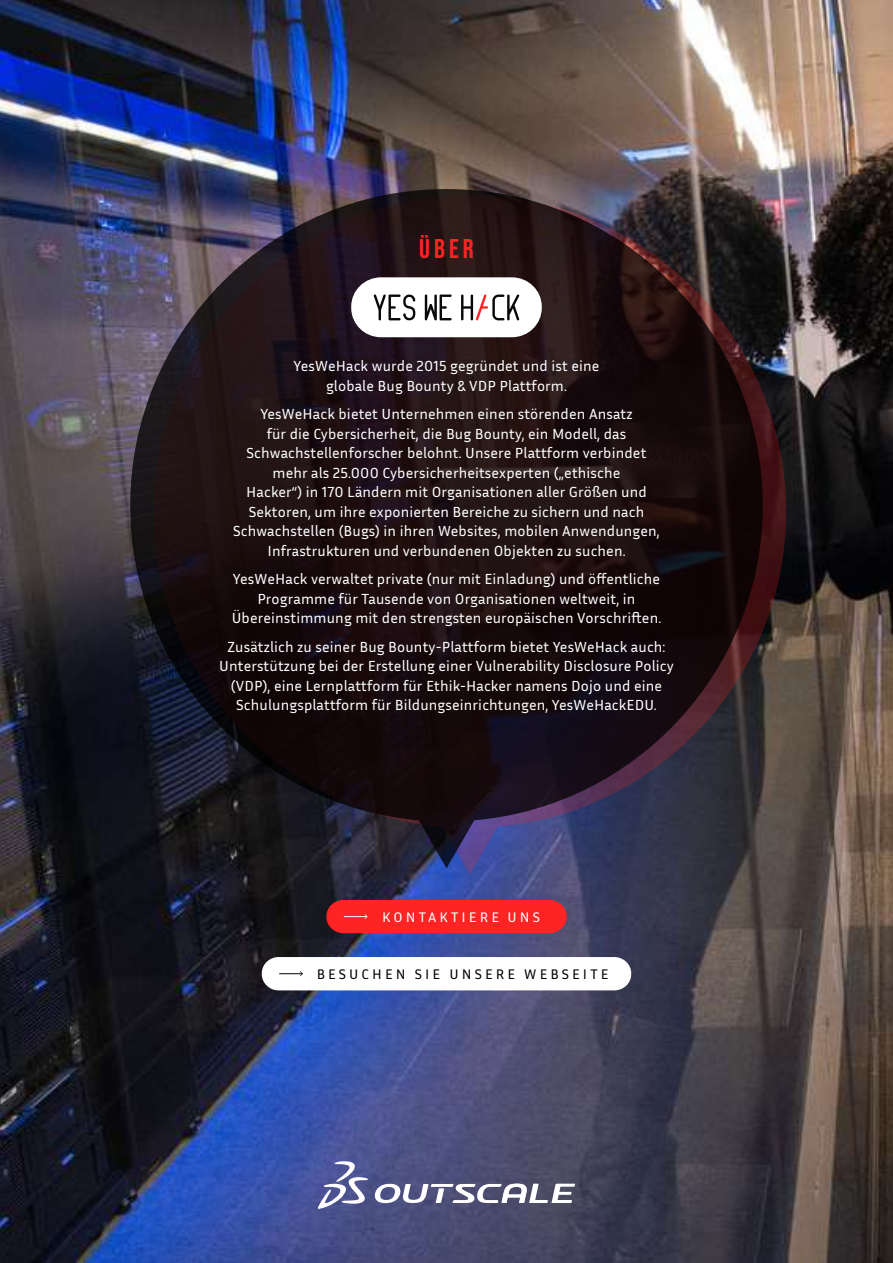
<style>
.page{position:relative;width:893px;height:1263px;background:#fff}
.page>*{position:absolute;margin:0;border:0;box-sizing:border-box;transform-origin:0 0}
.t1{font:27px "Bebas Neue";color:#ff2424}
.t2{font:15px/19.5px "Inria Sans";letter-spacing:.01em;color:#fff;text-align:center}
.t3{font:14.25px "Inria Sans";letter-spacing:.22em;color:#000}
.t4{font:14.25px "Inria Sans";letter-spacing:.22em;color:#fff}
</style>
<div class="page">
<img style="left:0;top:0;width:893px;height:1263px">
<div style="left:262px;top:957px;width:369px;height:33px;background:#fff;border-radius:17px"></div>
<svg style="left:279px;top:971px;width:24px;height:5px"></svg>
<div style="left:326px;top:900px;width:241px;height:33px;background:#ff2424"></div>
<svg style="left:318px;top:1161px;width:50px;height:48px"></svg>
<svg style="left:374px;top:1184px;width:201px;height:19px"></svg>
<img style="left:154px;top:195px;width:632px;height:680px">
<svg style="left:130px;top:189px;width:633px;height:679px;background:#23171e"></svg>
<div style="left:351px;top:277px;width:191px;height:60px;background:#fff;border-radius:30px"></div>
<svg style="left:425px;top:294px;width:27px;height:26px"></svg>
<svg style="left:461px;top:294px;width:58px;height:26px"></svg>
<svg style="left:374px;top:294px;width:41px;height:27px"></svg>
<h1 class="t1" style="left:419px;top:233px;width:56px">ÜBER</h1>
<p class="t2" style="left:294px;top:356px;width:307px">YesWeHack wurde 2015 gegründet und ist eine globale Bug Bounty &amp; VDP Plattform.</p>
<p class="t2" style="left:233px;top:404px;width:428px">YesWeHack bietet Unternehmen einen störenden Ansatz<br>für die Cybersicherheit, die Bug Bounty, ein Modell, das Schwachstellenforscher belohnt. Unsere Plattform verbindet mehr als 25.000 Cybersicherheitsexperten („ethische<br>Hacker“) in 170 Ländern mit Organisationen aller Größen und Sektoren, um ihre exponierten Bereiche zu sichern und nach Schwachstellen (Bugs) in ihren Websites, mobilen Anwendungen, Infrastrukturen und verbundenen Objekten zu suchen.</p>
<p class="t2" style="left:232px;top:569px;width:431px">YesWeHack verwaltet private (nur mit Einladung) und öffentliche<br>Programme für Tausende von Organisationen weltweit, in<br>Übereinstimmung mit den strengsten europäischen Vorschriften.</p>
<p class="t2" style="left:219px;top:636px;width:456px">Zusätzlich zu seiner Bug Bounty-Plattform bietet YesWeHack auch:<br>Unterstützung bei der Erstellung einer Vulnerability Disclosure Policy (VDP), eine Lernplattform für Ethik-Hacker namens Dojo und eine Schulungsplattform für Bildungseinrichtungen, YesWeHackEDU.</p>
<p class="t4" style="left:382px;top:907px;width:160px">KONTAKTIERE UNS</p>
<p class="t3" style="left:317px;top:965px;width:293px">BESUCHEN SIE UNSERE WEBSEITE</p>
</div>
